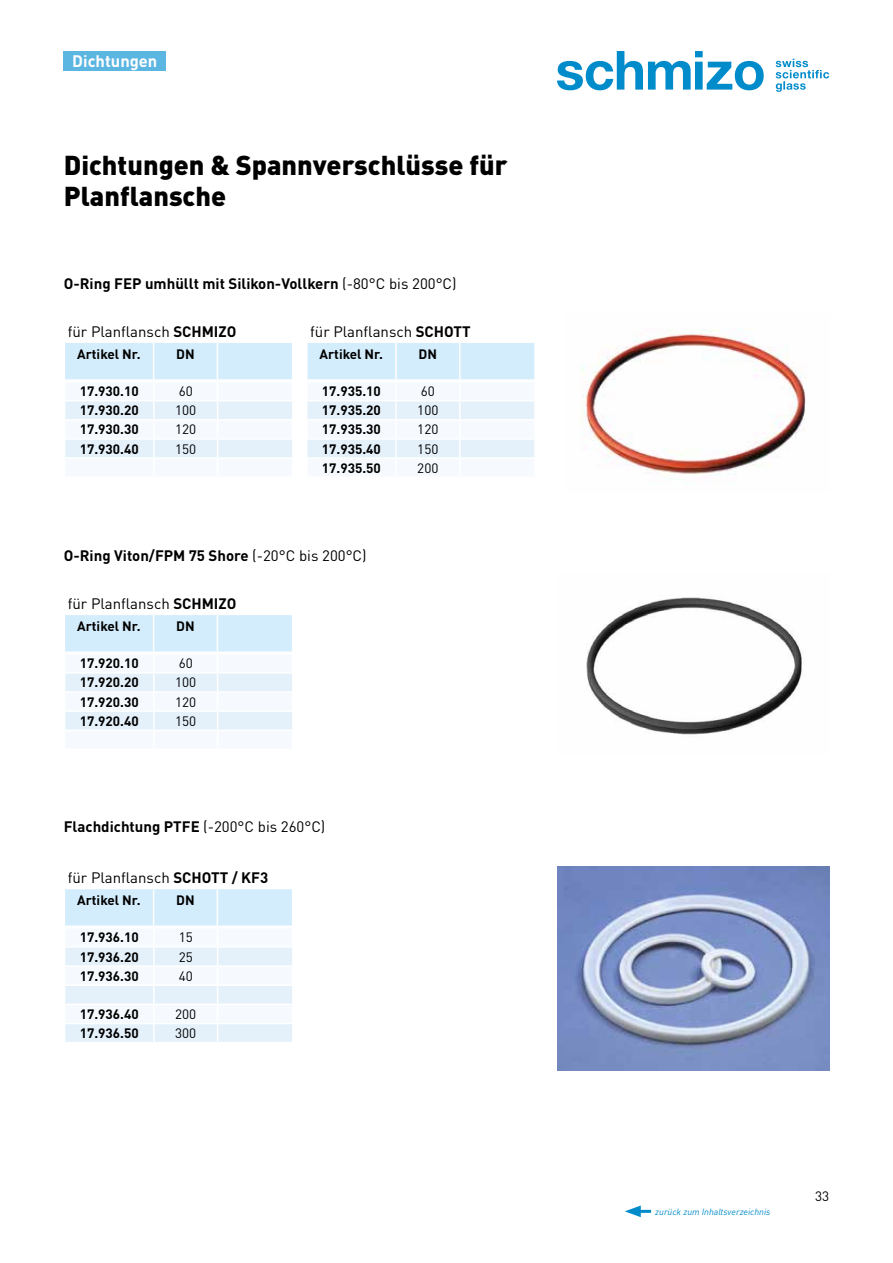
<style>
.page{position:relative;width:893px;height:1263px;background:#fff}
.page>*{position:absolute;margin:0;border:0;box-sizing:border-box;transform-origin:0 0}
.t1{font:900 27px/31px "DINOT";color:#000}
.t2{font:700 16.5px "DINOT";color:#fff}
.t3{font:700 15px "DINOT";color:#000}
.t4{font:15px "DINOT";color:#000}
.t5{font:700 13.5px "DINOT";color:#000}
.t6{font:13.5px "DINOT";color:#000}
.t7{font:italic 9px "DINOT";color:#008bcb}
.s1{font-weight:400}
.s2{font-weight:700}
</style>
<div class="page">
<svg style="left:776px;top:59px;width:53px;height:33px"></svg>
<svg style="left:557px;top:51px;width:207px;height:39px"></svg>
<img style="left:580px;top:329px;width:226px;height:155px">
<img style="left:586px;top:597px;width:217px;height:138px">
<img style="left:557px;top:866px;width:272px;height:204px">
<svg style="left:65px;top:343px;width:227px;height:114px"></svg>
<hr style="left:153px;top:343px;width:1px;height:36px;background:#fff">
<hr style="left:217px;top:343px;width:1px;height:36px;background:#fff">
<hr style="left:64px;top:379px;width:90px;height:2px;background:#fff">
<hr style="left:154px;top:379px;width:63px;height:2px;background:#fff">
<hr style="left:217px;top:379px;width:76px;height:2px;background:#fff">
<svg style="left:65px;top:615px;width:227px;height:115px"></svg>
<hr style="left:153px;top:615px;width:1px;height:36px;background:#fff">
<hr style="left:217px;top:615px;width:1px;height:36px;background:#fff">
<hr style="left:64px;top:651px;width:90px;height:2px;background:#fff">
<hr style="left:154px;top:651px;width:63px;height:2px;background:#fff">
<hr style="left:217px;top:651px;width:76px;height:2px;background:#fff">
<svg style="left:307px;top:343px;width:227px;height:114px"></svg>
<hr style="left:395px;top:343px;width:2px;height:36px;background:#fff">
<hr style="left:459px;top:343px;width:1px;height:36px;background:#fff">
<hr style="left:306px;top:379px;width:90px;height:2px;background:#fff">
<hr style="left:396px;top:379px;width:64px;height:2px;background:#fff">
<hr style="left:460px;top:379px;width:76px;height:2px;background:#fff">
<div style="left:64px;top:51px;width:102px;height:19px;background:#5cb6e2"></div>
<svg style="left:65px;top:889px;width:227px;height:153px"></svg>
<hr style="left:153px;top:889px;width:1px;height:36px;background:#fff">
<hr style="left:217px;top:889px;width:1px;height:36px;background:#fff">
<hr style="left:64px;top:925px;width:90px;height:2px;background:#fff">
<hr style="left:154px;top:925px;width:63px;height:2px;background:#fff">
<hr style="left:217px;top:925px;width:76px;height:2px;background:#fff">
<hr style="left:635px;top:1210px;width:16px;height:3px;background:#008bcb">
<svg style="left:625px;top:1205px;width:16px;height:12px"></svg>
<p class="t2" style="left:72px;top:50px;width:87px">Dichtungen</p>
<h1 class="t1" style="left:64px;top:149px;width:445px">Dichtungen &amp; Spannverschlüsse für<br>Planflansche</h1>
<p class="t3" style="left:64px;top:274px;width:394px">O-Ring FEP umhüllt mit Silikon-Vollkern <span class="s1">(-80°C bis 200°C)</span></p>
<p class="t4" style="left:68px;top:322px;width:170px">für Planflansch <span class="s2">SCHMIZO</span></p>
<p class="t4" style="left:310px;top:322px;width:162px">für Planflansch <span class="s2">SCHOTT</span></p>
<p class="t5" style="left:77px;top:345px;width:65px">Artikel Nr.</p>
<p class="t5" style="left:176px;top:345px;width:20px">DN</p>
<p class="t5" style="left:319px;top:345px;width:65px">Artikel Nr.</p>
<p class="t5" style="left:419px;top:345px;width:20px">DN</p>
<p class="t5" style="left:80px;top:382px;width:61px">17.930.10</p>
<p class="t6" style="left:179px;top:383px;width:16px">60</p>
<p class="t5" style="left:80px;top:402px;width:61px">17.930.20</p>
<p class="t6" style="left:175px;top:402px;width:23px">100</p>
<p class="t5" style="left:80px;top:421px;width:61px">17.930.30</p>
<p class="t6" style="left:175px;top:421px;width:23px">120</p>
<p class="t5" style="left:80px;top:440px;width:61px">17.930.40</p>
<p class="t6" style="left:175px;top:440px;width:23px">150</p>
<p class="t5" style="left:322px;top:382px;width:61px">17.935.10</p>
<p class="t6" style="left:421px;top:383px;width:16px">60</p>
<p class="t5" style="left:322px;top:402px;width:61px">17.935.20</p>
<p class="t6" style="left:417px;top:402px;width:23px">100</p>
<p class="t5" style="left:322px;top:421px;width:61px">17.935.30</p>
<p class="t6" style="left:417px;top:421px;width:23px">120</p>
<p class="t5" style="left:322px;top:440px;width:61px">17.935.40</p>
<p class="t6" style="left:417px;top:440px;width:23px">150</p>
<p class="t5" style="left:322px;top:459px;width:61px">17.935.50</p>
<p class="t6" style="left:417px;top:459px;width:23px">200</p>
<p class="t3" style="left:64px;top:546px;width:304px">O-Ring Viton/FPM 75 Shore <span class="s1">(-20°C bis 200°C)</span></p>
<p class="t4" style="left:68px;top:594px;width:170px">für Planflansch <span class="s2">SCHMIZO</span></p>
<p class="t5" style="left:77px;top:617px;width:65px">Artikel Nr.</p>
<p class="t5" style="left:176px;top:617px;width:20px">DN</p>
<p class="t5" style="left:80px;top:655px;width:61px">17.920.10</p>
<p class="t6" style="left:179px;top:655px;width:16px">60</p>
<p class="t5" style="left:80px;top:674px;width:61px">17.920.20</p>
<p class="t6" style="left:175px;top:674px;width:23px">100</p>
<p class="t5" style="left:80px;top:693px;width:61px">17.920.30</p>
<p class="t6" style="left:175px;top:693px;width:23px">120</p>
<p class="t5" style="left:80px;top:712px;width:61px">17.920.40</p>
<p class="t6" style="left:175px;top:712px;width:23px">150</p>
<p class="t3" style="left:64px;top:816px;width:263px">Flachdichtung PTFE <span class="s1">(-200°C bis 260°C)</span></p>
<p class="t4" style="left:68px;top:868px;width:202px">für Planflansch <span class="s2">SCHOTT / KF3</span></p>
<p class="t5" style="left:77px;top:891px;width:65px">Artikel Nr.</p>
<p class="t5" style="left:176px;top:891px;width:20px">DN</p>
<p class="t5" style="left:80px;top:929px;width:61px">17.936.10</p>
<p class="t6" style="left:179px;top:929px;width:16px">15</p>
<p class="t5" style="left:80px;top:948px;width:61px">17.936.20</p>
<p class="t6" style="left:179px;top:948px;width:16px">25</p>
<p class="t5" style="left:80px;top:967px;width:61px">17.936.30</p>
<p class="t6" style="left:179px;top:967px;width:16px">40</p>
<p class="t5" style="left:80px;top:1005px;width:61px">17.936.40</p>
<p class="t6" style="left:175px;top:1005px;width:23px">200</p>
<p class="t5" style="left:80px;top:1024px;width:61px">17.936.50</p>
<p class="t6" style="left:175px;top:1025px;width:23px">300</p>
<p class="t7" style="left:655px;top:1206px;width:117px">zurück zum Inhaltsverzeichnis</p>
<p class="t6" style="left:815px;top:1188px;width:16px">33</p>
</div>
